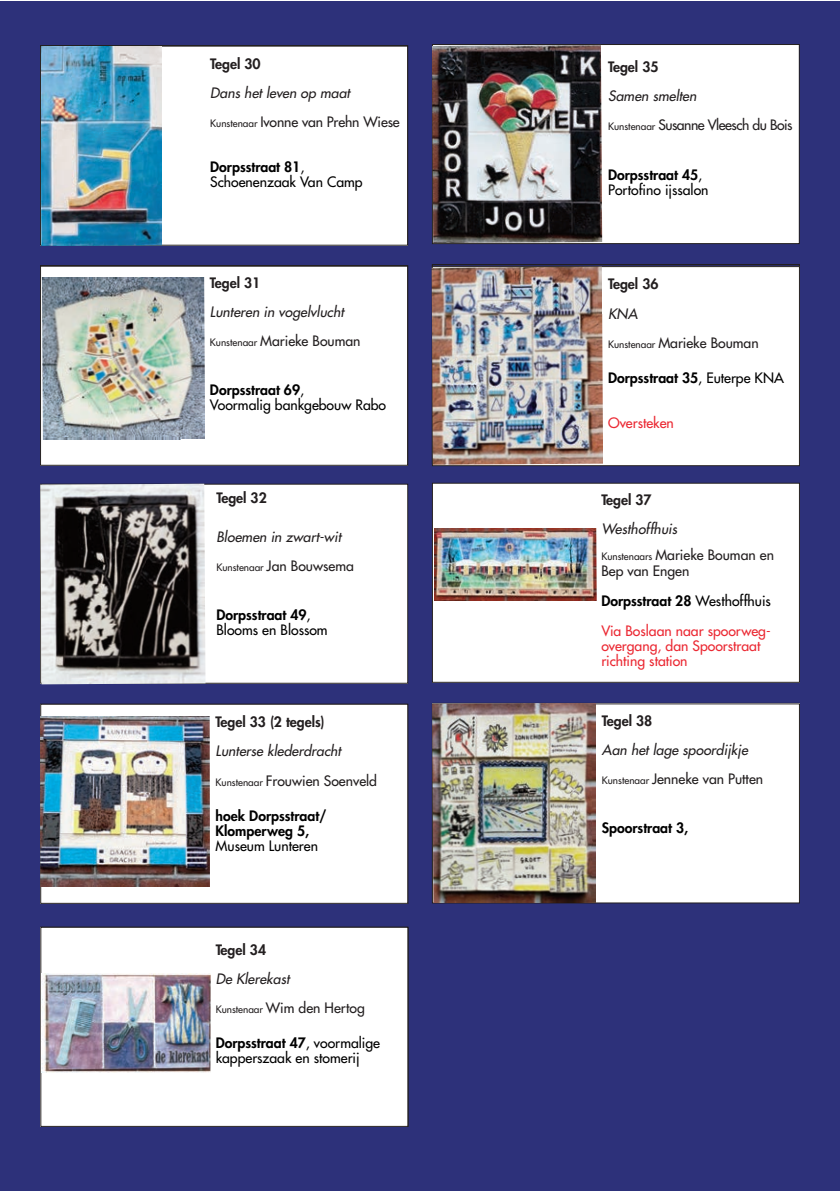
<style>
.page{position:relative;width:840px;height:1191px;background:#fff}
.page>*{position:absolute;margin:0;border:0;box-sizing:border-box;transform-origin:0 0}
.t1{font:14px/15px "Futura";color:#000}
.t2{font:italic 14px/29px "Futura";letter-spacing:.005em;color:#231f20}
.t3{font:14px/29px "Futura";color:#231f20}
.t4{font:14px/30px "Futura";color:#eb2933}
.t5{font:800 14px "Futura";color:#231f20}
.t6{font:800 14px/15px "Futura";color:#000}
.t7{font:14px/29px "Futura";letter-spacing:-.035em;color:#231f20}
.s1{font-style:italic}
.s2{font-size:10px}
.s3{font-weight:800}
.s4{font-style:normal;font-size:10px}
.s5{font-style:normal}
.s6{font-weight:400}
.s7{color:#231f20}
.s8{font-weight:800;color:#000}
.s9{color:#000}
</style>
<div class="page">
<div style="left:0;top:1px;width:838px;height:1190px;background:#2d317a"></div>
<div style="left:40px;top:46px;width:367px;height:199px;background:#fff"></div>
<div style="left:40px;top:46px;width:368px;height:200px;border:1px solid #231f20"></div>
<img style="left:42px;top:46px;width:119px;height:199px">
<div style="left:40px;top:266px;width:367px;height:199px;background:#fff"></div>
<div style="left:40px;top:266px;width:368px;height:200px;border:1px solid #231f20"></div>
<img style="left:42px;top:277px;width:163px;height:163px">
<div style="left:432px;top:266px;width:367px;height:200px;background:#fff"></div>
<div style="left:431px;top:266px;width:368px;height:200px;border:1px solid #231f20"></div>
<img style="left:431px;top:267px;width:171px;height:198px">
<div style="left:41px;top:484px;width:366px;height:199px;background:#fff"></div>
<img style="left:40px;top:484px;width:165px;height:200px">
<div style="left:432px;top:483px;width:367px;height:199px;background:#fff"></div>
<div style="left:431px;top:483px;width:368px;height:200px;border:1px solid #231f20"></div>
<img style="left:434px;top:528px;width:162px;height:72px">
<div style="left:432px;top:704px;width:367px;height:199px;background:#fff"></div>
<img style="left:432px;top:703px;width:163px;height:199px">
<div style="left:41px;top:704px;width:366px;height:199px;background:#fff"></div>
<div style="left:40px;top:704px;width:368px;height:200px;border:1px solid #231f20"></div>
<img style="left:40px;top:716px;width:169px;height:171px">
<div style="left:41px;top:927px;width:366px;height:199px;background:#fff"></div>
<div style="left:40px;top:926px;width:368px;height:200px;border:1px solid #231f20"></div>
<img style="left:41px;top:973px;width:170px;height:99px">
<div style="left:432px;top:44px;width:366px;height:200px;background:#fff"></div>
<div style="left:431px;top:44px;width:368px;height:200px;border:1px solid #231f20"></div>
<img style="left:431px;top:45px;width:171px;height:198px">
<p class="t5" style="left:210px;top:57px;width:52px">Tegel 30</p>
<p class="t3" style="left:210px;top:79px;width:191px"><span class="s1">Dans het leven op maat<br></span><span class="s2">Kunstenaar</span> Ivonne van Prehn Wiese</p>
<p class="t1" style="left:210px;top:160px;width:154px"><span class="s3">Dorpsstraat 81</span>,<br>Schoenenzaak Van Camp</p>
<p class="t5" style="left:210px;top:276px;width:52px">Tegel 31</p>
<p class="t2" style="left:210px;top:298px;width:152px">Lunteren in vogelvlucht<br><span class="s4">Kunstenaar</span> <span class="s5">Marieke Bouman</span></p>
<p class="t1" style="left:210px;top:383px;width:178px"><span class="s3">Dorpsstraat 69</span>,<br>Voormalig bankgebouw Rabo</p>
<p class="t5" style="left:216px;top:491px;width:52px">Tegel 32</p>
<p class="t2" style="left:216px;top:523px;width:139px">Bloemen in zwart-wit<br><span class="s4">Kunstenaar</span> <span class="s5">Jan Bouwsema</span></p>
<p class="t1" style="left:216px;top:608px;width:113px"><span class="s3">Dorpsstraat 49</span>,<br>Blooms en Blossom</p>
<p class="t5" style="left:215px;top:715px;width:110px">Tegel 33 (2 tegels)</p>
<p class="t2" style="left:215px;top:737px;width:163px">Lunterse klederdracht<br><span class="s4">Kunstenaar</span> <span class="s5">Frouwien Soenveld</span></p>
<p class="t6" style="left:215px;top:809px;width:113px">hoek Dorpsstraat/<br>Klomperweg 5,</p>
<p class="t1" style="left:215px;top:839px;width:104px">Museum Lunteren</p>
<p class="t5" style="left:215px;top:942px;width:52px">Tegel 34</p>
<p class="t3" style="left:215px;top:965px;width:150px"><span class="s1">De Klerekast<br></span><span class="s2">Kunstenaar</span> Wim den Hertog</p>
<p class="t1" style="left:215px;top:1036px;width:166px"><span class="s3">Dorpsstraat 47</span>, voormalige kapperszaak en stomerij</p>
<p class="t5" style="left:607px;top:60px;width:52px">Tegel 35</p>
<p class="t7" style="left:607px;top:82px;width:186px"><span class="s1">Samen smelten<br></span><span class="s2">Kunstenaar</span> Susanne Vleesch du Bois</p>
<p class="t1" style="left:607px;top:168px;width:102px"><span class="s3">Dorpsstraat 45</span>,<br>Portofino ijssalon</p>
<p class="t5" style="left:607px;top:277px;width:52px">Tegel 36</p>
<p class="t3" style="left:607px;top:300px;width:152px"><span class="s1">KNA<br></span><span class="s2">Kunstenaar</span> Marieke Bouman</p>
<p class="t6" style="left:607px;top:371px;width:177px">Dorpsstraat 35<span class="s6">, Euterpe KNA</span></p>
<p class="t4" style="left:607px;top:408px;width:67px">Oversteken</p>
<p class="t5" style="left:601px;top:493px;width:52px">Tegel 37</p>
<p class="t3" style="left:601px;top:517px;width:174px;line-height:26px"><span class="s1">Westhoffhuis<br></span><span class="s2">Kunstenaars</span> Marieke Bouman en</p>
<p class="t4" style="left:601px;top:557px;width:171px"><span class="s7">Bep van Engen<br></span><span class="s8">Dorpsstraat 28</span> <span class="s9">Westhoffhuis<br></span>Via Boslaan naar spoorweg-</p>
<p class="t4" style="left:601px;top:639px;width:160px;line-height:15px">overgang, dan Spoorstraat richting station</p>
<p class="t5" style="left:601px;top:714px;width:52px">Tegel 38</p>
<p class="t2" style="left:601px;top:736px;width:163px">Aan het lage spoordijkje<br><span class="s4">Kunstenaar</span> <span class="s5">Jenneke van Putten</span></p>
<p class="t6" style="left:601px;top:821px;width:88px">Spoorstraat 3,</p>
</div>
